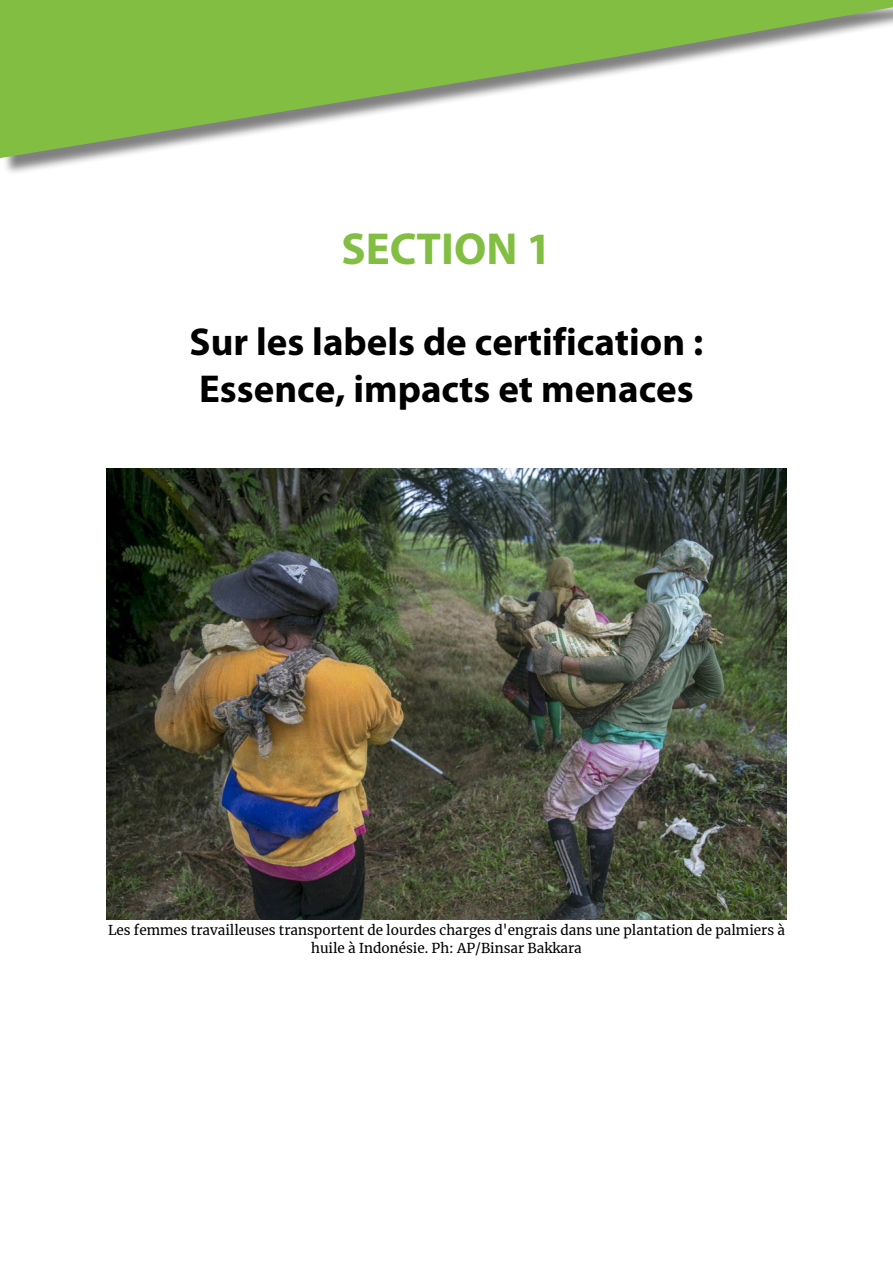
<style>
.page{position:relative;width:893px;height:1263px;background:#fff}
.page>*{position:absolute;margin:0;border:0;box-sizing:border-box;transform-origin:0 0}
.t1{font:700 45px "Myriad Pro";color:#82be41}
.t2{font:700 39px/46.8px "Myriad Pro";color:#000}
.t3{font:13.5px/18px "Merriweather";color:#000;text-align:center}
</style>
<div class="page">
<svg style="left:0;top:0;width:893px;height:158px;fill:#82be41"></svg>
<img style="left:106px;top:468px;width:681px;height:451px">
<h1 class="t1" style="left:341px;top:223px;width:211px">SECTION 1</h1>
<h2 class="t2" style="left:190px;top:319px;width:515px">Sur les labels de certification :<br>Essence, impacts et menaces</h2>
<p class="t3" style="left:108px;top:921px;width:678px">Les femmes travailleuses transportent de lourdes charges d'engrais dans une plantation de palmiers à huile à Indonésie. Ph: AP/Binsar Bakkara</p>
</div>
